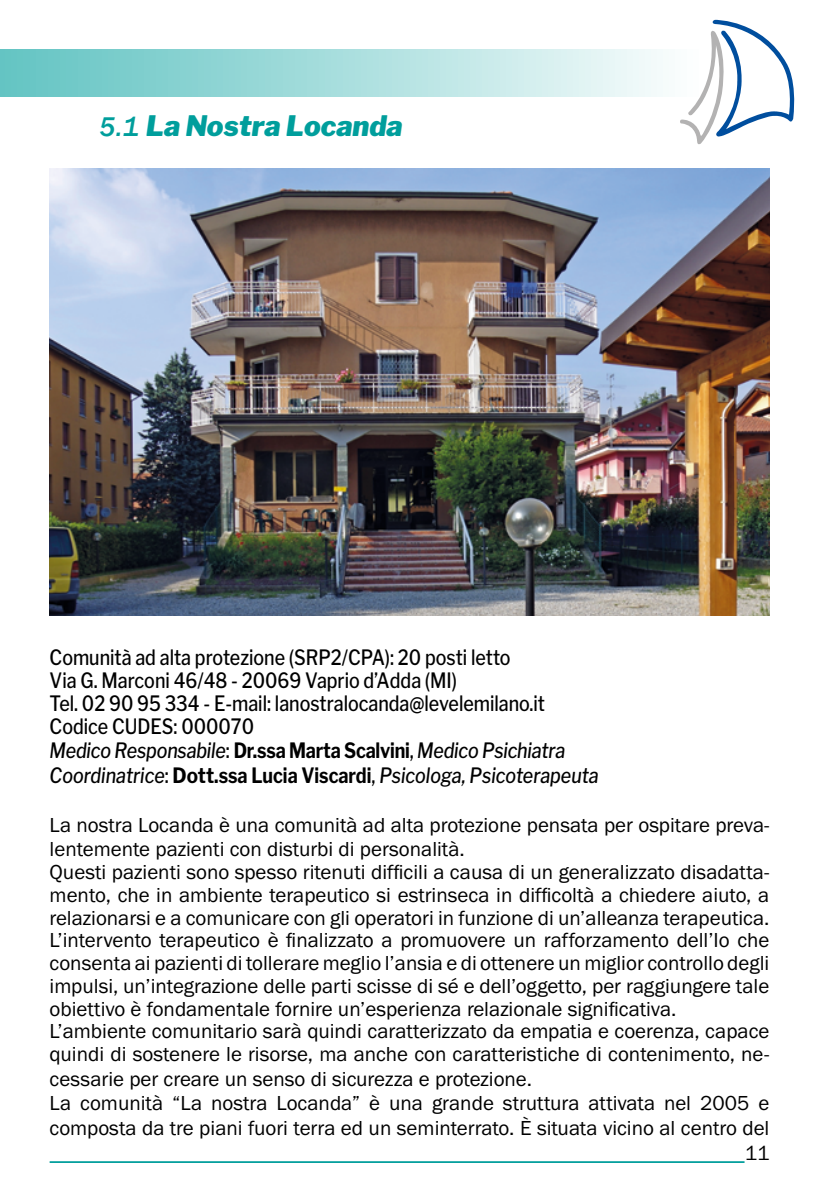
<style>
.page{position:relative;width:819px;height:1191px;background:#fff}
.page>*{position:absolute;margin:0;border:0;box-sizing:border-box;transform-origin:0 0}
.t1{font:italic 900 28px "Libre Franklin";color:#009e9c}
.t2{font:21px/23.3px "Franklin Gothic URW Boo";color:#000}
.t3{font:500 21px/23.4px "Libre Franklin";color:#000;scale:.85 1}
.s1{font-family:"Franklin Gothic URW Med Ita";font-weight:400;font-style:normal}
.s2{font-style:italic}
.s3{font-weight:700}
</style>
<div class="page">
<div style="left:0;top:50px;width:704px;height:46px;background:linear-gradient(to right,#5fc3c1,#fafdfd)"></div>
<svg style="left:680px;top:20px;width:115px;height:124px"></svg>
<hr style="left:50px;top:1161px;width:694px;height:2px;background:#009e9c">
<img style="left:50px;top:169px;width:719px;height:446px">
<h1 class="t1" style="left:99px;top:109px;width:305px"><span class="s1">5.1</span> La Nostra Locanda</h1>
<p class="t3" style="left:50px;top:646px;width:647px">Comunità ad alta protezione (SRP2/CPA): 20 posti letto<br>Via G. Marconi 46/48 - 20069 Vaprio d’Adda (MI)<br>Tel. 02 90 95 334 - E-mail: lanostralocanda@levelemilano.it Codice CUDES: 000070<br><span class="s2">Medico Responsabile</span>: <span class="s3">Dr.ssa Marta Scalvini</span>, <span class="s2">Medico Psichiatra Coordinatrice</span>: <span class="s3">Dott.ssa Lucia Viscardi</span>, <span class="s2">Psicologa, Psicoterapeuta</span></p>
<p class="t2" style="left:50px;top:812px;width:721px">La nostra Locanda è una comunità ad alta protezione pensata per ospitare preva&shy;lentemente pazienti con disturbi di personalità.<br>Questi pazienti sono spesso ritenuti difficili a causa di un generalizzato disadatta&shy;mento, che in ambiente terapeutico si estrinseca in difficoltà a chiedere aiuto, a relazionarsi e a comunicare con gli operatori in funzione di un’alleanza terapeutica.<br>L’intervento terapeutico è finalizzato a promuovere un rafforzamento dell’Io che consenta ai pazienti di tollerare meglio l’ansia e di ottenere un miglior controllo degli impulsi, un’integrazione delle parti scisse di sé e dell’oggetto, per raggiungere tale obiettivo è fondamentale fornire un’esperienza relazionale significativa.<br>L’ambiente comunitario sarà quindi caratterizzato da empatia e coerenza, capace quindi di sostenere le risorse, ma anche con caratteristiche di contenimento, ne&shy;cessarie per creare un senso di sicurezza e protezione.<br>La comunità “La nostra Locanda” è una grande struttura attivata nel 2005 e composta da tre piani fuori terra ed un seminterrato. È situata vicino al centro del</p>
<p class="t2" style="left:744px;top:1141px;width:26px">11</p>
</div>
